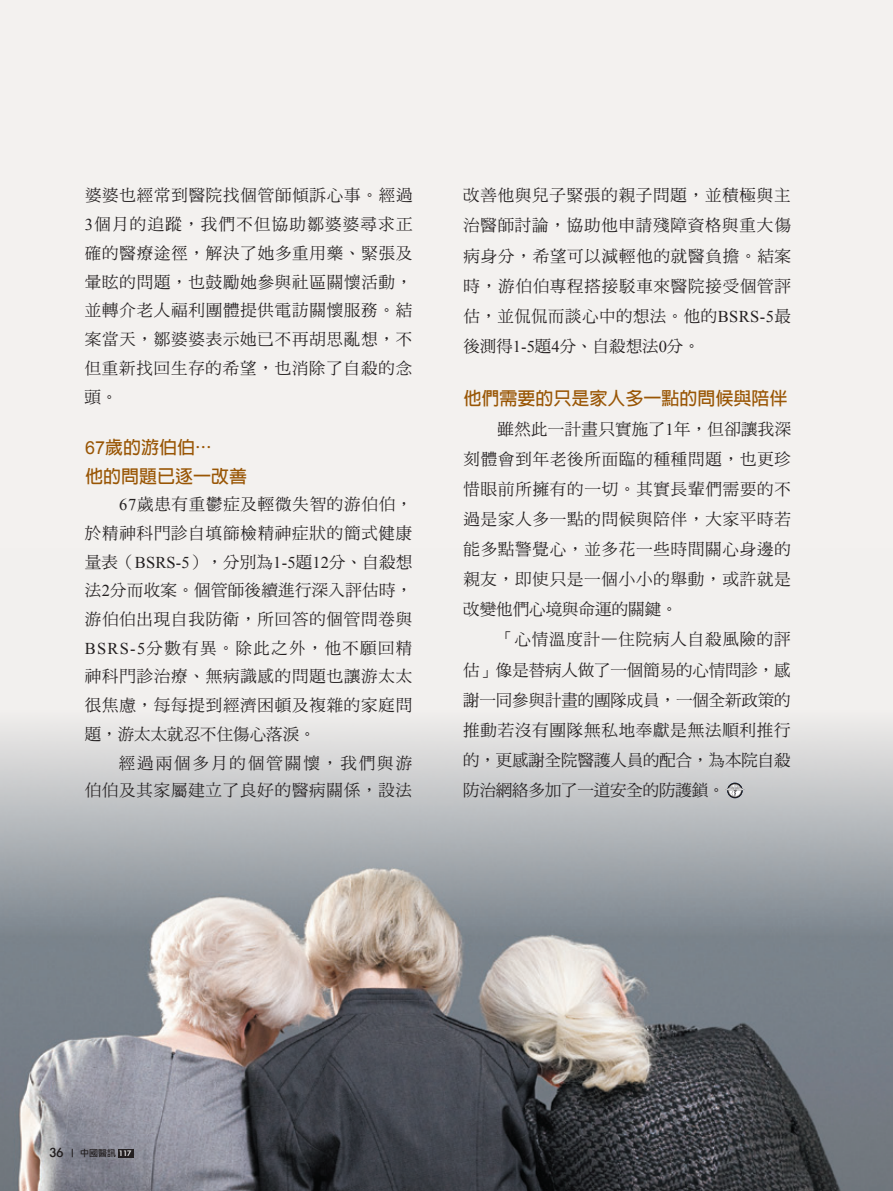
<style>
.page{position:relative;width:893px;height:1191px;background:#f3f1ef}
.page>*{position:absolute;margin:0;border:0;box-sizing:border-box;transform-origin:0 0}
.t1{font:700 18px/28.8px "Lin Gothic";color:#995605}
.t2{font:16.5px/30.2px "DF Ming Std W5";letter-spacing:.045em;color:#231f20;text-align:justify}
.t3{font:9px "Li Gothic Med";color:#231f20}
.s1{font-family:"Times New Roman"}
.s2{font-family:"Arial";font-weight:400}
.s3{font-family:"DF Ming Std W5";font-weight:400;font-size:16.5px}
.s4{font-size:15px}
.s5{color:#fff}
</style>
<div class="page">
<img style="left:0;top:726px;width:893px;height:465px">
<svg style="left:727px;top:782px;width:16px;height:16px"></svg>
<svg style="left:725px;top:784px;width:20px;height:12px"></svg>
<div style="left:118px;top:1148px;width:15px;height:9px;background:#231f20"></div>
<p class="t2" style="left:85px;top:181px;width:329px;line-height:28.8px">婆婆也經常到醫院找個管師傾訴心事。經過<span class="s1">3</span>個月的追蹤，我們不但協助鄒婆婆尋求正確的醫療途徑，解決了她多重用藥、緊張及暈眩的問題，也鼓勵她參與社區關懷活動，並轉介老人福利團體提供電訪關懷服務。結案當天，鄒婆婆表示她已不再胡思亂想，不但重新找回生存的希望，也消除了自殺的念頭。</p>
<p class="t1" style="left:85px;top:433px;width:163px"><span class="s2">67</span>歲的游伯伯<span class="s3">⋯<br></span>他的問題已逐一改善</p>
<p class="t2" style="left:85px;top:489px;width:329px;line-height:28.8px;text-indent:34px"><span class="s1">67</span>歲患有重鬱症及輕微失智的游伯伯，於精神科門診自填篩檢精神症狀的簡式健康量表（<span class="s1">BSRS-5</span>），分別為<span class="s1">1-5</span>題<span class="s1">12</span>分、自殺想法<span class="s1">2</span>分而收案。個管師後續進行深入評估時，游伯伯出現自我防衛，所回答的個管問卷與<span class="s1">BSRS-5</span>分數有異。除此之外，他不願回精神科門診治療、無病識感的問題也讓游太太很焦慮，每每提到經濟困頓及複雜的家庭問題，游太太就忍不住傷心落淚。</p>
<p class="t2" style="left:85px;top:749px;width:329px;line-height:27.2px;text-align:right">經過兩個多月的個管關懷，我們與游<br>伯伯及其家屬建立了良好的醫病關係，設法</p>
<p class="t2" style="left:463px;top:180px;width:330px">改善他與兒子緊張的親子問題，並積極與主治醫師討論，協助他申請殘障資格與重大傷病身分，希望可以減輕他的就醫負擔。結案時，游伯伯專程搭接駁車來醫院接受個管評估，並侃侃而談心中的想法。他的<span class="s1">BSRS-5</span>最後測得<span class="s1">1-5</span>題<span class="s1">4</span>分、自殺想法<span class="s1">0</span>分。</p>
<p class="t1" style="left:464px;top:384px;width:325px">他們需要的只是家人多一點的問候與陪伴</p>
<p class="t2" style="left:463px;top:413px;width:329px;text-indent:34px">雖然此一計畫只實施了<span class="s1">1</span>年，但卻讓我深刻體會到年老後所面臨的種種問題，也更珍惜眼前所擁有的一切。其實長輩們需要的不過是家人多一點的問候與陪伴，大家平時若能多點警覺心，並多花一些時間關心身邊的親友，即使只是一個小小的舉動，或許就是改變他們心境與命運的關鍵。</p>
<p class="t2" style="left:463px;top:624px;width:329px;text-indent:34px">「心情溫度計—住院病人自殺風險的評估」像是替病人做了一個簡易的心情問診，感謝一同參與計畫的團隊成員，一個全新政策的推動若沒有團隊無私地奉獻是無法順利推行的，更感謝全院醫護人員的配合，為本院自殺防治網絡多加了一道安全的防護鎖。</p>
<p class="t3" style="left:50px;top:1148px;width:83px"><span class="s4">36</span> 中國醫訊 <span class="s5">117</span></p>
</div>
